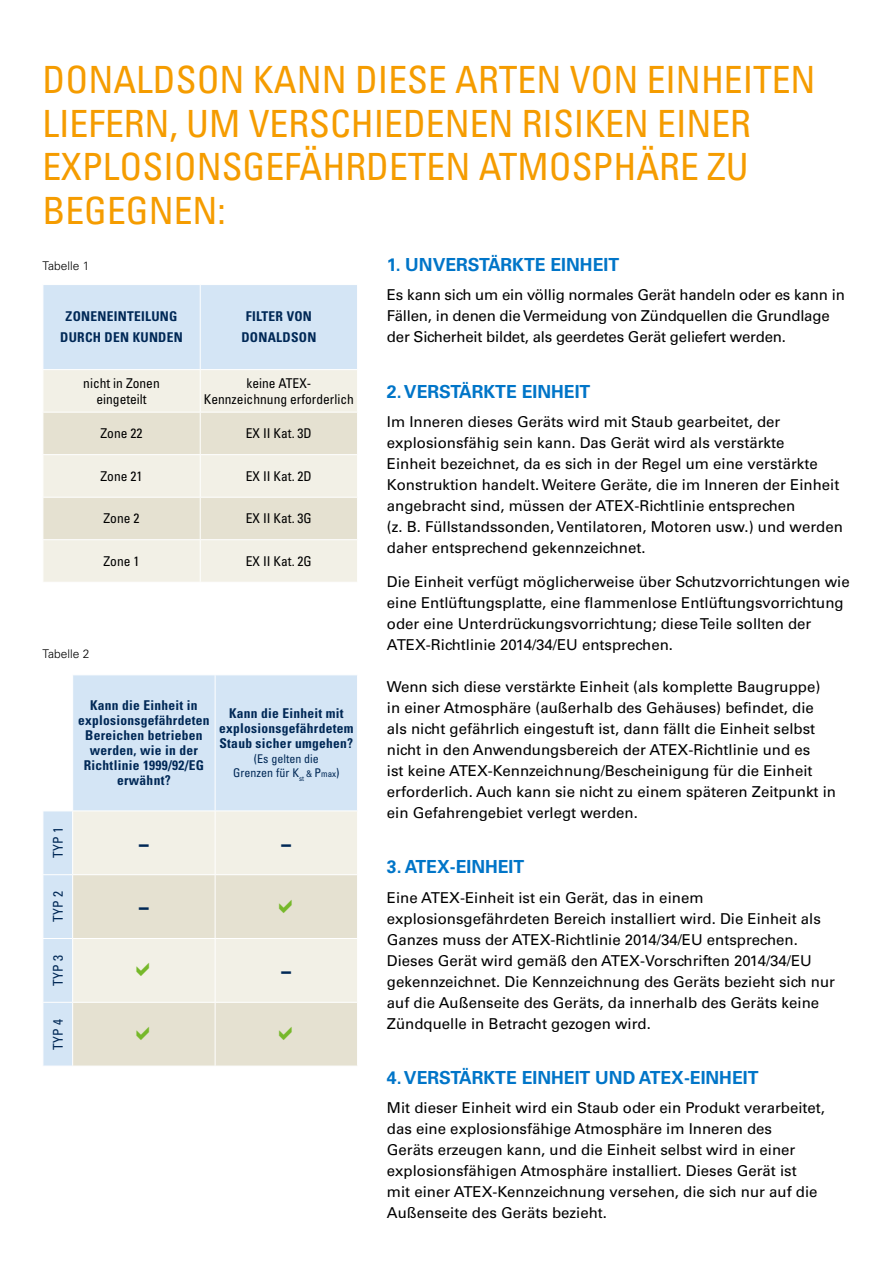
<style>
.page{position:relative;width:893px;height:1263px;background:#fff}
.page>*{position:absolute;margin:0;border:0;box-sizing:border-box;transform-origin:0 0}
.t1{font:condensed 37.5px/43.5px "Univers LT Std";color:#f59c00}
.t2{font:700 18px "Univers LT Pro 65";color:#0075c8}
.t3{font:15px/21px "Univers LT Std";color:#000}
._1_chart_text{font:700 condensed 13.5px/15px "Univers LT Std";letter-spacing:.02em;color:#002856;text-align:center}
.t4{font:condensed 13.5px/16.2px "Univers LT Pro";color:#000;text-align:center}
._1_chart_text-2{font:condensed 13.5px "Univers LT Std";letter-spacing:.02em;color:#002856}
.Page_Subheads{font:condensed 12px/14.4px "Univers LT Pro";color:#002856;text-align:center}
.t5{font:300 12px "Univers LT Pro 45";color:#000}
.s1{font-size:9px}
</style>
<div class="page">
<div style="left:44px;top:285px;width:313px;height:84px;background:#d4e5f5"></div>
<div style="left:44px;top:370px;width:313px;height:212px;background:#f2f0e6"></div>
<svg style="left:44px;top:413px;width:313px;height:126px;background:#e9e6d8"></svg>
<hr style="left:200px;top:370px;width:1px;height:42px;background:#fff">
<hr style="left:43px;top:412px;width:157px;height:1px;background:#fff">
<hr style="left:200px;top:412px;width:158px;height:1px;background:#fff">
<hr style="left:200px;top:412px;width:1px;height:42px;background:#fff">
<hr style="left:43px;top:454px;width:157px;height:1px;background:#fff">
<hr style="left:200px;top:454px;width:158px;height:1px;background:#fff">
<hr style="left:200px;top:455px;width:1px;height:42px;background:#fff">
<hr style="left:43px;top:497px;width:157px;height:1px;background:#fff">
<hr style="left:200px;top:497px;width:158px;height:1px;background:#fff">
<hr style="left:200px;top:498px;width:1px;height:41px;background:#fff">
<hr style="left:43px;top:539px;width:157px;height:1px;background:#fff">
<hr style="left:200px;top:539px;width:158px;height:1px;background:#fff">
<hr style="left:200px;top:540px;width:1px;height:42px;background:#fff">
<hr style="left:200px;top:285px;width:1px;height:84px;background:#fff">
<svg style="left:44px;top:675px;width:313px;height:391px;background:#d7e7f5"></svg>
<div style="left:73px;top:811px;width:284px;height:63px;background:#f2f0e6"></div>
<svg style="left:73px;top:875px;width:284px;height:191px;background:#e9e6d8"></svg>
<svg style="left:44px;top:675px;width:28px;height:1px"></svg>
<svg style="left:44px;top:811px;width:28px;height:1px"></svg>
<hr style="left:72px;top:811px;width:1px;height:63px;background:#fff">
<hr style="left:215px;top:811px;width:1px;height:63px;background:#fff">
<hr style="left:43px;top:874px;width:30px;height:1px;background:#fff">
<hr style="left:73px;top:874px;width:142px;height:1px;background:#fff">
<hr style="left:72px;top:875px;width:1px;height:63px;background:#fff">
<hr style="left:215px;top:874px;width:143px;height:1px;background:#fff">
<hr style="left:215px;top:875px;width:1px;height:63px;background:#fff">
<hr style="left:43px;top:938px;width:30px;height:1px;background:#fff">
<hr style="left:73px;top:938px;width:142px;height:1px;background:#fff">
<hr style="left:72px;top:939px;width:1px;height:63px;background:#fff">
<hr style="left:215px;top:938px;width:143px;height:1px;background:#fff">
<hr style="left:215px;top:939px;width:1px;height:63px;background:#fff">
<hr style="left:43px;top:1002px;width:30px;height:1px;background:#fff">
<hr style="left:73px;top:1002px;width:142px;height:1px;background:#fff">
<hr style="left:72px;top:1003px;width:1px;height:63px;background:#fff">
<hr style="left:215px;top:1002px;width:143px;height:1px;background:#fff">
<hr style="left:215px;top:1003px;width:1px;height:63px;background:#fff">
<hr style="left:72px;top:675px;width:1px;height:135px;background:#fff">
<hr style="left:215px;top:675px;width:1px;height:135px;background:#fff">
<hr style="left:72px;top:810px;width:143px;height:1px;background:#fff">
<hr style="left:215px;top:810px;width:143px;height:1px;background:#fff">
<svg style="left:139px;top:844px;width:10px;height:2px"></svg>
<svg style="left:281px;top:844px;width:10px;height:2px"></svg>
<svg style="left:139px;top:908px;width:10px;height:2px"></svg>
<svg style="left:279px;top:899px;width:13px;height:14px"></svg>
<svg style="left:137px;top:963px;width:12px;height:13px"></svg>
<svg style="left:281px;top:971px;width:10px;height:3px"></svg>
<svg style="left:137px;top:1027px;width:12px;height:13px"></svg>
<svg style="left:279px;top:1027px;width:13px;height:13px"></svg>
<p class="t1" style="left:43px;top:58px;width:775px">DONALDSON KANN DIESE ARTEN VON EINHEITEN LIEFERN, UM VERSCHIEDENEN RISIKEN EINER EXPLOSIONSGEFÄHRDETEN ATMOSPHÄRE ZU BEGEGNEN:</p>
<p class="t2" style="left:387px;top:254px;width:234px">1. UNVERSTÄRKTE EINHEIT</p>
<p class="t3" style="left:387px;top:285px;width:459px">Es kann sich um ein völlig normales Gerät handeln oder es kann in<br>Fällen, in denen die Vermeidung von Zündquellen die Grundlage der Sicherheit bildet, als geerdetes Gerät geliefert werden.</p>
<p class="t2" style="left:387px;top:380px;width:205px">2. VERSTÄRKTE EINHEIT</p>
<p class="t3" style="left:387px;top:411px;width:457px">Im Inneren dieses Geräts wird mit Staub gearbeitet, der explosionsfähig sein kann. Das Gerät wird als verstärkte<br>Einheit bezeichnet, da es sich in der Regel um eine verstärkte Konstruktion handelt. Weitere Geräte, die im Inneren der Einheit angebracht sind, müssen der ATEX-Richtlinie entsprechen<br>(z. B. Füllstandssonden, Ventilatoren, Motoren usw.) und werden daher entsprechend gekennzeichnet.</p>
<p class="t3" style="left:387px;top:571px;width:464px">Die Einheit verfügt möglicherweise über Schutzvorrichtungen wie eine Entlüftungsplatte, eine flammenlose Entlüftungsvorrichtung oder eine Unterdrückungsvorrichtung; diese Teile sollten der ATEX-Richtlinie 2014/34/EU entsprechen.</p>
<p class="t3" style="left:387px;top:676px;width:451px">Wenn sich diese verstärkte Einheit (als komplette Baugruppe) in einer Atmosphäre (außerhalb des Gehäuses) befindet, die als nicht gefährlich eingestuft ist, dann fällt die Einheit selbst nicht in den Anwendungsbereich der ATEX-Richtlinie und es<br>ist keine ATEX-Kennzeichnung/Bescheinigung für die Einheit erforderlich. Auch kann sie nicht zu einem späteren Zeitpunkt in ein Gefahrengebiet verlegt werden.</p>
<p class="t2" style="left:387px;top:856px;width:139px">3. ATEX-EINHEIT</p>
<p class="t3" style="left:387px;top:887px;width:450px">Eine ATEX-Einheit ist ein Gerät, das in einem explosionsgefährdeten Bereich installiert wird. Die Einheit als Ganzes muss der ATEX-Richtlinie 2014/34/EU entsprechen.<br>Dieses Gerät wird gemäß den ATEX-Vorschriften 2014/34/EU gekennzeichnet. Die Kennzeichnung des Geräts bezieht sich nur auf die Außenseite des Geräts, da innerhalb des Geräts keine Zündquelle in Betracht gezogen wird.</p>
<p class="t2" style="left:387px;top:1066px;width:373px">4. VERSTÄRKTE EINHEIT UND ATEX-EINHEIT</p>
<p class="t3" style="left:387px;top:1097px;width:440px">Mit dieser Einheit wird ein Staub oder ein Produkt verarbeitet, das eine explosionsfähige Atmosphäre im Inneren des<br>Geräts erzeugen kann, und die Einheit selbst wird in einer explosionsfähigen Atmosphäre installiert. Dieses Gerät ist<br>mit einer ATEX-Kennzeichnung versehen, die sich nur auf die Außenseite des Geräts bezieht.</p>
<p class="t5" style="left:43px;top:258px;width:48px">Tabelle 1</p>
<p class="_1_chart_text" style="left:60px;top:306px;width:124px;line-height:21px">ZONENEINTEILUNG<br>DURCH DEN KUNDEN</p>
<p class="_1_chart_text" style="left:241px;top:306px;width:76px;line-height:21px">FILTER VON<br>DONALDSON</p>
<p class="t4" style="left:83px;top:375px;width:78px">nicht in Zonen eingeteilt</p>
<p class="t4" style="left:204px;top:375px;width:151px">keine ATEX-<br>Kennzeichnung erforderlich</p>
<p class="t4" style="left:101px;top:425px;width:43px">Zone 22</p>
<p class="t4" style="left:246px;top:425px;width:68px">EX II Kat. 3D</p>
<p class="t4" style="left:101px;top:468px;width:43px">Zone 21</p>
<p class="t4" style="left:246px;top:468px;width:68px">EX II Kat. 2D</p>
<p class="t4" style="left:104px;top:510px;width:37px">Zone 2</p>
<p class="t4" style="left:246px;top:510px;width:68px">EX II Kat. 3G</p>
<p class="t4" style="left:104px;top:553px;width:37px">Zone 1</p>
<p class="t4" style="left:246px;top:553px;width:68px">EX II Kat. 2G</p>
<p class="t5" style="left:43px;top:646px;width:48px">Tabelle 2</p>
<p class="_1_chart_text" style="left:78px;top:698px;width:133px">Kann die Einheit in explosionsgefährdeten<br>Bereichen betrieben werden, wie in der<br>Richtlinie 1999/92/EG erwähnt?</p>
<p class="_1_chart_text" style="left:219px;top:706px;width:136px">Kann die Einheit mit explosionsgefährdetem<br>Staub sicher umgehen?</p>
<p class="Page_Subheads" style="left:233px;top:751px;width:108px">(Es gelten die<br>Grenzen für K<sub>st</sub> <span class="s1">&amp;</span> P<span class="s1">max</span>)</p>
<p class="_1_chart_text-2" style="left:49px;top:858px;width:33px;rotate:-90deg">TYP 1</p>
<p class="_1_chart_text-2" style="left:49px;top:922px;width:33px;rotate:-90deg">TYP 2</p>
<p class="_1_chart_text-2" style="left:49px;top:986px;width:33px;rotate:-90deg">TYP 3</p>
<p class="_1_chart_text-2" style="left:49px;top:1050px;width:33px;rotate:-90deg">TYP 4</p>
</div>
